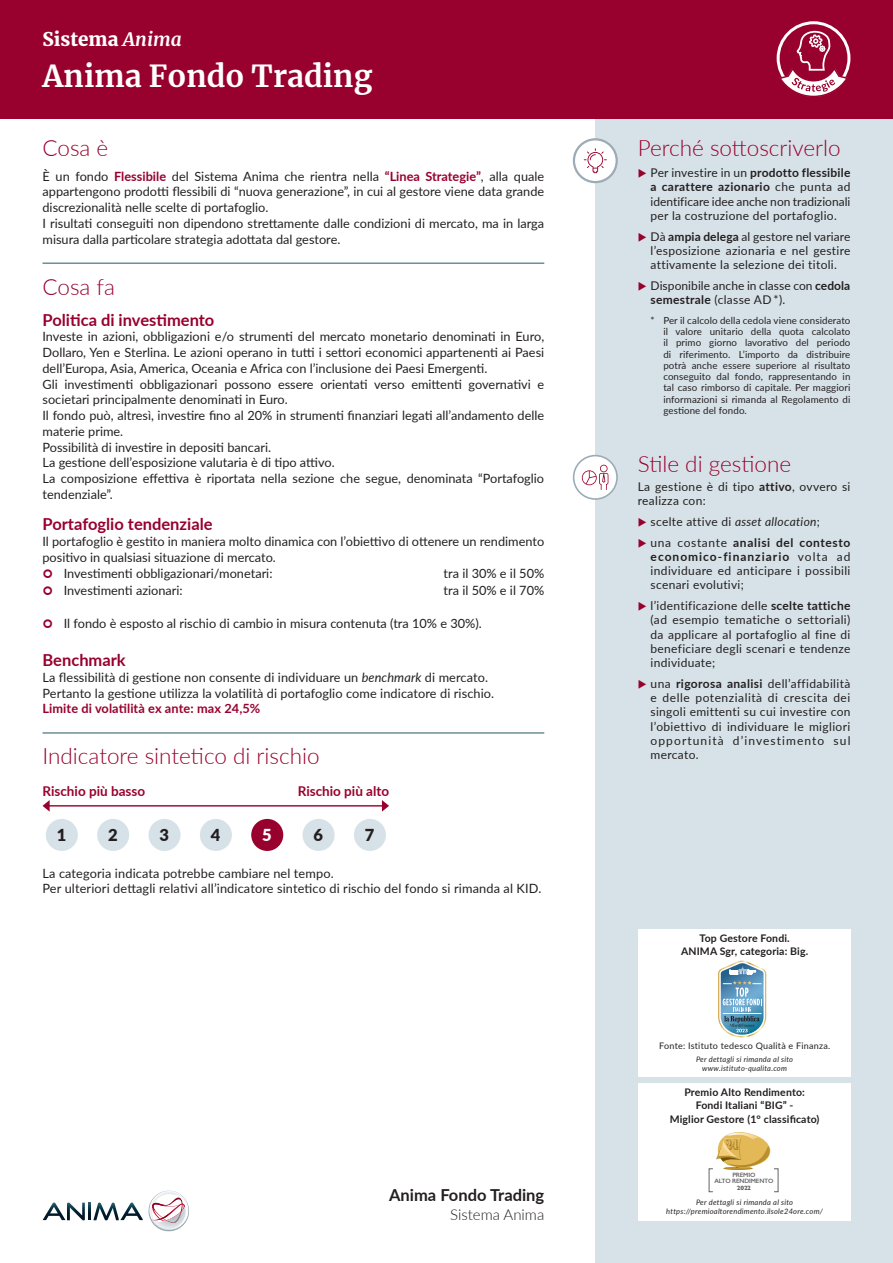
<style>
.page{position:relative;width:893px;height:1263px;background:#fff}
.page>*{position:absolute;margin:0;border:0;box-sizing:border-box;transform-origin:0 0}
.t1{font:700 30px "Merriweather";color:#fff}
.t2{font:300 22.5px "Lato";color:#98012d}
.t3{font:900 18.75px "Merriweather";color:#fff}
.t4{font:700 16.5px "Lato";color:#98012d}
.t5{font:700 16.5px "Lato";color:#231f20}
.t6{font:900 16.5px "Lato";color:#231f20}
.t7{font:900 16.5px "Lato";color:#fff}
.t8{font:300 15px "Lato";color:#231f20}
.t9{font:700 13.5px "Lato";color:#98012d}
.t10{font:12.75px/15.8px "Lato";color:#231f20}
.t11{font:700 12.75px "Lato";letter-spacing:.005em;color:#98012d}
.t12{font:12px/14.2px "Lato";letter-spacing:.025em;color:#231f20;text-align:justify}
.t13{font:12px/14.2px "Lato";letter-spacing:.005em;color:#231f20}
.t14{font:700 10.5px/13.4px "Lato";letter-spacing:.015em;color:#231f20;text-align:center}
.t15{font:9.75px/11.2px "Lato";letter-spacing:.01em;color:#231f20;text-align:justify}
.t16{font:9px "Lato";letter-spacing:.025em;color:#231f20}
.t17{font:italic 7.5px/9px "Lato";letter-spacing:.035em;color:#231f20;text-align:center}
.t18{font:600 6.3px/6.3px "Gill Sans";letter-spacing:-.025em;color:#636366;text-align:center}
.t19{font:700 6.3px "Gill Sans";color:#636366}
.s1{font-weight:700;font-style:italic}
.s2{font-weight:700;color:#98012d}
.s3{font-style:italic}
.s4{color:#98012d}
.s5{font-weight:700}
</style>
<div class="page">
<div style="left:595px;top:0;width:298px;height:1263px;background:#d7e2e8"></div>
<div style="left:0;top:0;width:893px;height:119px;background:#98012d"></div>
<svg style="left:574px;top:139px;width:43px;height:43px"></svg>
<div style="left:573px;top:138px;width:45px;height:45px;border:2px solid #9cabb5;border-radius:50%"></div>
<svg style="left:584px;top:148px;width:23px;height:25px"></svg>
<svg style="left:778px;top:21px;width:71px;height:76px"></svg>
<svg style="left:43px;top:1202px;width:42px;height:18px"></svg>
<svg style="left:88px;top:1202px;width:3px;height:18px"></svg>
<svg style="left:93px;top:1190px;width:97px;height:42px"></svg>
<hr style="left:43px;top:263px;width:501px;height:1px;background:#265567">
<hr style="left:43px;top:733px;width:501px;height:1px;background:#265567">
<hr style="left:46px;top:805px;width:340px;height:1px;background:#98012d">
<svg style="left:43px;top:800px;width:7px;height:12px"></svg>
<svg style="left:382px;top:800px;width:7px;height:12px"></svg>
<div style="left:46px;top:819px;width:32px;height:32px;background:#d7e2e8;border-radius:50%"></div>
<div style="left:97px;top:819px;width:32px;height:32px;background:#d7e2e8;border-radius:50%"></div>
<div style="left:148px;top:819px;width:33px;height:32px;background:#d7e2e8;border-radius:50%"></div>
<div style="left:200px;top:819px;width:32px;height:32px;background:#d7e2e8;border-radius:50%"></div>
<div style="left:251px;top:819px;width:32px;height:32px;background:#98012d;border-radius:50%"></div>
<div style="left:303px;top:819px;width:32px;height:32px;background:#d7e2e8;border-radius:50%"></div>
<div style="left:354px;top:819px;width:32px;height:32px;background:#d7e2e8;border-radius:50%"></div>
<svg style="left:573px;top:455px;width:45px;height:45px"></svg>
<div style="left:638px;top:929px;width:213px;height:147px;background:#fff"></div>
<div style="left:638px;top:1083px;width:213px;height:137px;background:#fff"></div>
<svg style="left:718px;top:960px;width:48px;height:77px"></svg>
<hr style="left:723px;top:1167px;width:30px;height:3px;background:#a57812;border-radius:50%">
<svg style="left:716px;top:1132px;width:54px;height:37px"></svg>
<h3 class="t3" style="left:43px;top:26px;width:141px">Sistema <span class="s1">Anima</span></h3>
<h1 class="t1" style="left:43px;top:55px;width:331px">Anima Fondo Trading</h1>
<h2 class="t2" style="left:43px;top:133px;width:67px">Cosa è</h2>
<p class="t10" style="left:43px;top:168px;width:503px">È un fondo <span class="s2">Flessibile</span> del Sistema Anima che rientra nella <span class="s2">“Linea Strategie”</span>, alla quale appartengono prodotti flessibili di “nuova generazione”, in cui al gestore viene data grande discrezionalità nelle scelte di portafoglio.<br>I risultati conseguiti non dipendono strettamente dalle condizioni di mercato, ma in larga misura dalla particolare strategia adottata dal gestore.</p>
<h2 class="t2" style="left:43px;top:271px;width:74px">Cosa fa</h2>
<p class="t4" style="left:43px;top:307px;width:173px">Politica di investimento</p>
<p class="t10" style="left:43px;top:328px;width:503px">Investe in azioni, obbligazioni e/o strumenti del mercato monetario denominati in Euro, Dollaro, Yen e Sterlina. Le azioni operano in tutti i settori economici appartenenti ai Paesi dell’Europa, Asia, America, Oceania e Africa con l’inclusione dei Paesi Emergenti.<br>Gli investimenti obbligazionari possono essere orientati verso emittenti governativi e societari principalmente denominati in Euro.<br>Il fondo può, altresì, investire fino al 20% in strumenti finanziari legati all’andamento delle materie prime.<br>Possibilità di investire in depositi bancari.<br>La gestione dell’esposizione valutaria è di tipo attivo.<br>La composizione effettiva è riportata nella sezione che segue, denominata “Portafoglio tendenziale”.</p>
<p class="t4" style="left:43px;top:512px;width:172px">Portafoglio tendenziale</p>
<p class="t10" style="left:43px;top:533px;width:503px">Il portafoglio è gestito in maniera molto dinamica con l’obiettivo di ottenere un rendimento</p>
<p class="t10" style="left:43px;top:549px;width:235px">positivo in qualsiasi situazione di mercato.</p>
<p class="t10" style="left:64px;top:565px;width:210px">Investimenti obbligazionari/monetari:</p>
<p class="t10" style="left:444px;top:565px;width:102px">tra il 30% e il 50%</p>
<p class="t10" style="left:64px;top:582px;width:121px">Investimenti azionari:</p>
<p class="t10" style="left:444px;top:582px;width:102px">tra il 50% e il 70%</p>
<p class="t10" style="left:64px;top:615px;width:419px">Il fondo è esposto al rischio di cambio in misura contenuta (tra 10% e 30%).</p>
<p class="t4" style="left:43px;top:648px;width:85px">Benchmark</p>
<p class="t10" style="left:43px;top:669px;width:453px">La flessibilità di gestione non consente di individuare un <span class="s3">benchmark</span> di mercato.<br>Pertanto la gestione utilizza la volatilità di portafoglio come indicatore di rischio.</p>
<p class="t11" style="left:43px;top:699px;width:219px">Limite di volatilità ex ante: max 24,5%</p>
<h2 class="t2" style="left:43px;top:741px;width:279px">Indicatore sintetico di rischio</h2>
<p class="t9" style="left:43px;top:781px;width:104px">Rischio più basso</p>
<p class="t9" style="left:298px;top:781px;width:93px">Rischio più alto</p>
<p class="t6" style="left:57px;top:823px;width:11px">1</p>
<p class="t6" style="left:108px;top:823px;width:11px">2</p>
<p class="t6" style="left:159px;top:823px;width:11px">3</p>
<p class="t6" style="left:211px;top:823px;width:11px">4</p>
<p class="t7" style="left:262px;top:823px;width:11px">5</p>
<p class="t6" style="left:314px;top:823px;width:11px">6</p>
<p class="t6" style="left:365px;top:823px;width:11px">7</p>
<p class="t10" style="left:43px;top:864px;width:500px">La categoria indicata potrebbe cambiare nel tempo.<br>Per ulteriori dettagli relativi all’indicatore sintetico di rischio del fondo si rimanda al KID.</p>
<p class="t5" style="left:389px;top:1183px;width:157px">Anima Fondo Trading</p>
<p class="t8" style="left:450px;top:1204px;width:96px">Sistema Anima</p>
<h2 class="t2" style="left:638px;top:133px;width:204px">Perché sottoscriverlo</h2>
<p class="t12" style="left:651px;top:165px;width:201px;text-indent:-13px"><span class="s4">◆</span> Per investire in un <span class="s5">prodotto flessibile a carattere azionario</span> che punta ad identificare idee anche non tradizionali per la costruzione del portafoglio.</p>
<p class="t12" style="left:651px;top:229px;width:201px;text-indent:-13px"><span class="s4">◆</span> Dà <span class="s5">ampia delega</span> al gestore nel variare l’esposizione azionaria e nel gestire attivamente la selezione dei titoli.</p>
<p class="t13" style="left:651px;top:278px;width:201px;text-indent:-13px"><span class="s4">◆</span> Disponibile anche in classe con <span class="s5">cedola semestrale</span> (classe AD *).</p>
<p class="t15" style="left:663px;top:314px;width:189px;text-indent:-13px">* Per il calcolo della cedola viene considerato il valore unitario della quota calcolato il primo giorno lavorativo del periodo di riferimento. L’importo da distribuire potrà anche essere superiore al risultato conseguito dal fondo, rappresentando in tal caso rimborso di capitale. Per maggiori informazioni si rimanda al Regolamento di gestione del fondo.</p>
<h2 class="t2" style="left:638px;top:449px;width:155px">Stile di gestione</h2>
<p class="t12" style="left:638px;top:479px;width:214px">La gestione è di tipo <span class="s5">attivo</span>, ovvero si realizza con:</p>
<p class="t12" style="left:638px;top:514px;width:184px"><span class="s4">◆</span> scelte attive di <span class="s3">asset allocation</span>;</p>
<p class="t12" style="left:651px;top:535px;width:201px;text-indent:-13px"><span class="s4">◆</span> una costante <span class="s5">analisi del contesto economico-finanziario</span> volta ad individuare ed anticipare i possibili scenari evolutivi;</p>
<p class="t12" style="left:651px;top:598px;width:201px;text-indent:-13px"><span class="s4">◆</span> l’identificazione delle <span class="s5">scelte tattiche </span>(ad esempio tematiche o settoriali) da applicare al portafoglio al fine di beneficiare degli scenari e tendenze individuate;</p>
<p class="t12" style="left:651px;top:676px;width:201px;text-indent:-13px"><span class="s4">◆</span> una <span class="s5">rigorosa analisi</span> dell’affidabilità e delle potenzialità di crescita dei singoli emittenti su cui investire con l’obiettivo di individuare le migliori opportunità d’investimento sul mercato.</p>
<p class="t14" style="left:681px;top:931px;width:129px">Top Gestore Fondi.<br>ANIMA Sgr, categoria: Big.</p>
<p class="t16" style="left:659px;top:1039px;width:172px">Fonte: Istituto tedesco Qualità e Finanza.</p>
<p class="t17" style="left:696px;top:1054px;width:99px">Per dettagli si rimanda al sito www.istituto-qualita.com</p>
<p class="t14" style="left:670px;top:1085px;width:151px">Premio Alto Rendimento:<br>Fondi Italiani “BIG” -<br>Miglior Gestore (1° classificato)</p>
<p class="t18" style="left:714px;top:1171px;width:61px">PREMIO<br>ALTO RENDIMENTO</p>
<p class="t19" style="left:737px;top:1182px;width:16px">2022</p>
<p class="t17" style="left:666px;top:1198px;width:158px">Per dettagli si rimanda al sito https://premioaltorendimento.ilsole24ore.com/</p>
</div>
